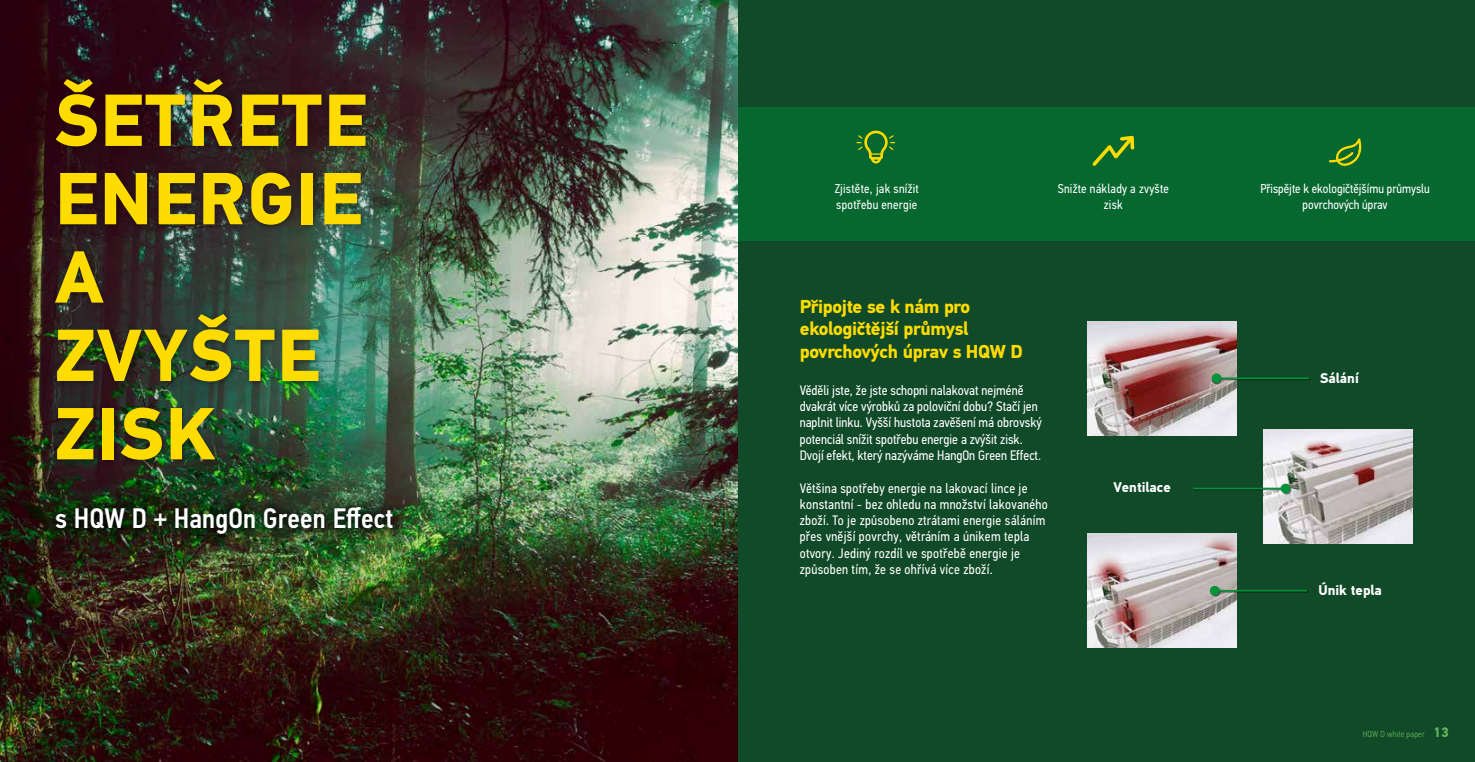
<style>
.page{position:relative;width:1475px;height:762px;background:#fff}
.page>*{position:absolute;margin:0;border:0;box-sizing:border-box;transform-origin:0 0}
.t1{font:700 73.75px/78.4px "PF Din Text Pro";letter-spacing:.02em;color:#ffdc00}
.t2{font:500 28.25px "PF Din Text Cond Pro";letter-spacing:.005em;color:#fff}
.t3{font:700 18.75px/22.5px "PF Din Text Pro";letter-spacing:-.02em;color:#ffdc00}
.t4{font:700 14.12px "PF Din Text Pro";color:#fff}
.t5{font:13.75px/16.2px "PF Din Text Cond Pro";letter-spacing:.01em;color:#fff}
.t6{font:12.88px/15.8px "PF Din Text Cond Pro";letter-spacing:.02em;color:#fff}
.t7{font:12.88px/15.8px "PF Din Text Cond Pro";color:#fff;text-align:center}
.t8{font:300 8.75px "PF Din Text Cond Pro";letter-spacing:.02em;color:#64b459}
.s1{font-family:"PF Din Text Pro";font-weight:700;font-size:13.75px}
</style>
<div class="page">
<div style="left:736px;top:0;width:738px;height:762px;background:#104a28"></div>
<div style="left:736px;top:107px;width:738px;height:133px;background:#06672f"></div>
<img style="left:0;top:0;width:736px;height:762px">
<div style="left:51px;top:75px;width:322px;height:392px;background:#000;opacity:.4"></div>
<img style="left:46px;top:498px;width:359px;height:49px">
<div style="left:48px;top:500px;width:352px;height:42px;background:#000;opacity:.75"></div>
<svg style="left:856px;top:130px;width:39px;height:33px"></svg>
<svg style="left:1092px;top:135px;width:43px;height:31px"></svg>
<svg style="left:1329px;top:138px;width:31px;height:28px"></svg>
<img style="left:1087px;top:321px;width:148px;height:114px">
<img style="left:1263px;top:430px;width:149px;height:114px">
<img style="left:1087px;top:533px;width:149px;height:114px">
<div style="left:1211px;top:374px;width:99px;height:11px;background:#000;opacity:.53"></div>
<hr style="left:1216px;top:377px;width:92px;height:2px;background:#009339">
<div style="left:1211px;top:373px;width:9px;height:10px;background:#009339;border-radius:50%"></div>
<div style="left:1209px;top:586px;width:99px;height:11px;background:#000;opacity:.53"></div>
<hr style="left:1214px;top:590px;width:92px;height:1px;background:#009339">
<div style="left:1209px;top:586px;width:10px;height:9px;background:#009339;border-radius:50%"></div>
<div style="left:1193px;top:484px;width:98px;height:11px;background:#000;opacity:.53"></div>
<hr style="left:1192px;top:488px;width:93px;height:1px;background:#009339">
<div style="left:1280px;top:484px;width:9px;height:9px;background:#009339;border-radius:50%"></div>
<h1 class="t1" style="left:55px;top:83px;width:313px">ŠETŘETE<br>ENERGIE<br>A<br>ZVYŠTE<br>ZISK</h1>
<h2 class="t2" style="left:55px;top:501px;width:339px">s HQW D + HangOn Green Effect</h2>
<p class="t6" style="left:834px;top:181px;width:86px">Zjistěte, jak snížit spotřebu energie</p>
<p class="t6" style="left:1057px;top:181px;width:113px;text-align:center">Snižte náklady a zvyšte zisk</p>
<p class="t7" style="left:1260px;top:181px;width:171px">Přispějte k ekologičtějšímu průmyslu povrchových úprav</p>
<h3 class="t3" style="left:799px;top:295px;width:224px">Připojte se k nám pro ekologičtější průmysl povrchových úprav s HQW D</h3>
<p class="t5" style="left:799px;top:382px;width:243px">Věděli jste, že jste schopni nalakovat nejméně dvakrát více výrobků za poloviční dobu? Stačí jen naplnit linku. Vyšší hustota zavěšení má obrovský potenciál snížit spotřebu energie a zvýšit zisk.<br>Dvojí efekt, který nazýváme HangOn Green Effect.</p>
<p class="t5" style="left:799px;top:480px;width:249px">Většina spotřeby energie na lakovací lince je konstantní - bez ohledu na množství lakovaného zboží. To je způsobeno ztrátami energie sáláním přes vnější povrchy, větráním a únikem tepla otvory. Jediný rozdíl ve spotřebě energie je způsoben tím, že se ohřívá více zboží.</p>
<p class="t4" style="left:1113px;top:478px;width:59px">Ventilace</p>
<p class="t4" style="left:1319px;top:369px;width:40px">Sálání</p>
<p class="t4" style="left:1318px;top:582px;width:65px">Únik tepla</p>
<p class="t8" style="left:1362px;top:729px;width:87px">HQW D white paper <span class="s1">13</span></p>
</div>
